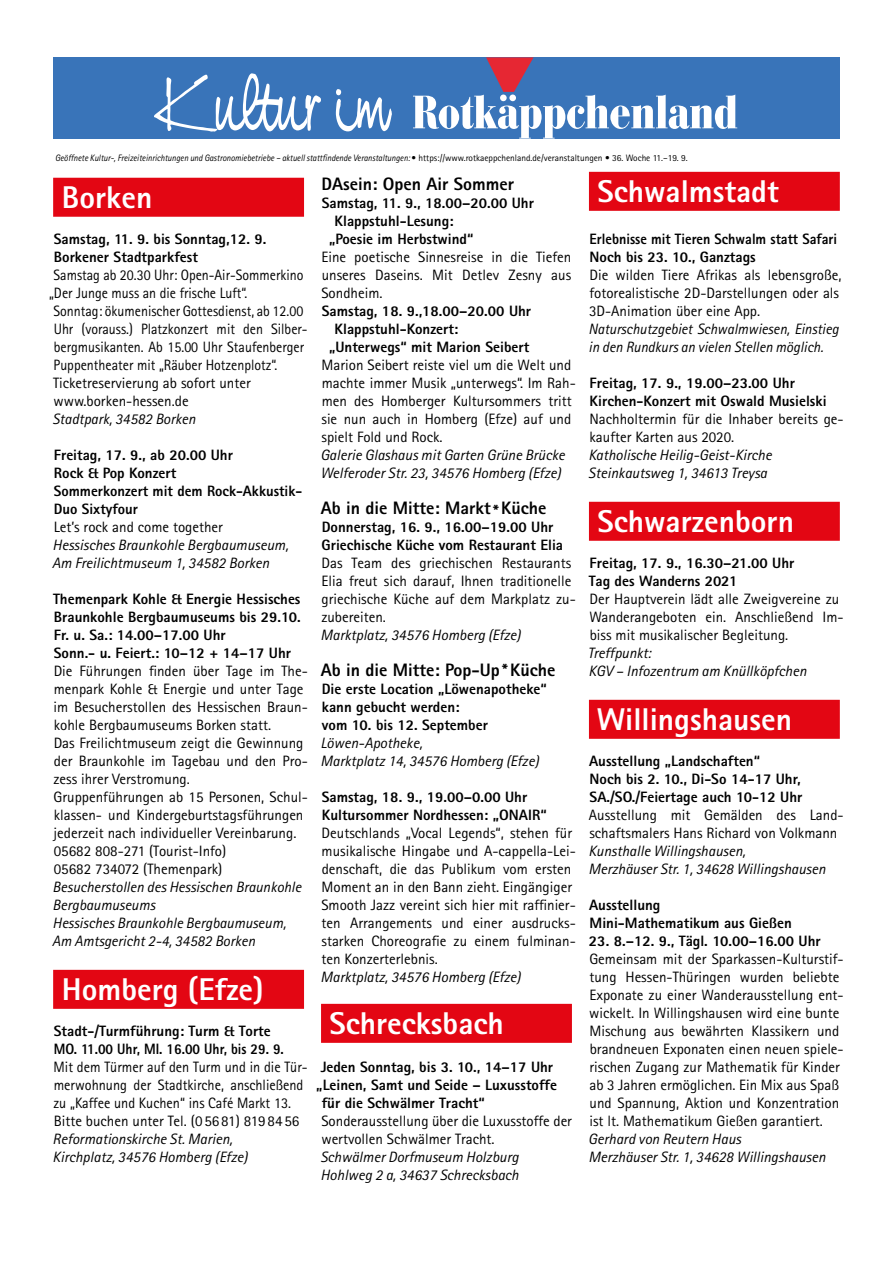
<style>
.page{position:relative;width:893px;height:1263px;background:#fff}
.page>*{position:absolute;margin:0;border:0;box-sizing:border-box;transform-origin:0 0}
.t1{font:77.4px "Nevison Cas D";color:#fff}
.t2{font:800 31.5px "Rotis Sans Serif";color:#fff}
.t3{font:800 18px "Rotis Sans Serif";color:#000}
.t4{font:15px/18px "Rotis Sans Serif";color:#000}
.t5{font:800 15px/18px "Rotis Sans Serif";color:#000}
.t6{font:italic 15px/18px "Rotis Sans Serif";color:#000}
.t7{font:15px "Rotis Sans Serif";color:#000;scale:.93 1}
.t8{font:15px/18px "Rotis Sans Serif";color:#000;scale:.95 1}
.t9{font:italic 15px/18px "Rotis Sans Serif";color:#000;scale:.96 1}
.t10{font:800 15px/18px "Rotis Sans Serif";color:#000;scale:.94 1}
.t11{font:italic 9.3px "Rotis Sans Serif";color:#000;scale:.92 1}
.s1{font-style:normal}
</style>
<div class="page">
<div style="left:53px;top:57px;width:787px;height:82px;background:#3974b9"></div>
<svg style="left:413px;top:57px;width:324px;height:82px"></svg>
<div style="left:53px;top:178px;width:251px;height:39px;background:#e30613"></div>
<div style="left:53px;top:970px;width:251px;height:39px;background:#e30613"></div>
<div style="left:321px;top:1004px;width:251px;height:39px;background:#e30613"></div>
<div style="left:589px;top:172px;width:251px;height:39px;background:#e30613"></div>
<div style="left:589px;top:502px;width:251px;height:39px;background:#e30613"></div>
<div style="left:589px;top:700px;width:251px;height:39px;background:#e30613"></div>
<h1 class="t1" style="left:156px;top:57px;width:233px">Kultur im</h1>
<p class="t11" style="left:55px;top:153px;width:689px">Geöffnete Kultur-, Freizeiteinrichtungen und Gastronomiebetriebe – aktuell stattfindende Veranstaltungen: <span class="s1">• https://www.rotkaeppchenland.de/veranstaltungen • 36. Woche 11.–19. 9.</span></p>
<h2 class="t2" style="left:62px;top:177px;width:92px">Borken</h2>
<p class="t5" style="left:54px;top:230px;width:214px">Samstag, 11. 9. bis Sonntag,12. 9.<br>Borkener Stadtparkfest</p>
<p class="t7" style="left:54px;top:266px;width:270px">Samstag ab 20.30 Uhr: Open-Air-Sommerkino</p>
<p class="t7" style="left:49px;top:284px;width:214px">„Der Junge muss an die frische Luft“.</p>
<p class="t7" style="left:54px;top:302px;width:270px">Sonntag: ökumenischer Gottesdienst, ab 12.00</p>
<p class="t7" style="left:54px;top:320px;width:274px">Uhr (vorauss.) Platzkonzert mit den Silber-</p>
<p class="t7" style="left:54px;top:338px;width:271px">bergmusikanten. Ab 15.00 Uhr Staufenberger</p>
<p class="t7" style="left:54px;top:356px;width:242px">Puppentheater mit „Räuber Hotzenplotz“.</p>
<p class="t4" style="left:53px;top:374px;width:199px">Ticketreservierung ab sofort unter</p>
<p class="t4" style="left:53px;top:392px;width:137px">www.borken-hessen.de</p>
<p class="t6" style="left:53px;top:410px;width:144px">Stadtpark, 34582 Borken</p>
<p class="t5" style="left:54px;top:446px;width:250px">Freitag, 17. 9., ab 20.00 Uhr<br>Rock &amp; Pop Konzert<br>Sommerkonzert mit dem Rock-Akkustik-<br>Duo Sixtyfour</p>
<p class="t4" style="left:54px;top:518px;width:171px">Let’s rock and come together</p>
<p class="t6" style="left:52px;top:536px;width:238px">Hessisches Braunkohle Bergbaumuseum,<br>Am Freilichtmuseum 1, 34582 Borken</p>
<p class="t5" style="left:53px;top:590px;width:249px">Themenpark Kohle &amp; Energie Hessisches Braunkohle Bergbaumuseums bis 29.10.<br>Fr. u. Sa.: 14.00–17.00 Uhr<br>Sonn.- u. Feiert.: 10–12 + 14–17 Uhr</p>
<p class="t4" style="left:53px;top:662px;width:256px">Die Führungen finden über Tage im The&shy;menpark Kohle &amp; Energie und unter Tage im Besucherstollen des Hessischen Braun&shy;kohle Bergbaumuseums Borken statt.<br>Das Freilichtmuseum zeigt die Gewinnung der Braunkohle im Tagebau und den Pro&shy;zess ihrer Verstromung.<br>Gruppenführungen ab 15 Personen, Schul&shy;klassen- und Kindergeburtstagsführungen jederzeit nach individueller Vereinbarung.<br>05682 808-271 (Tourist-Info)<br>05682 734072 (Themenpark)</p>
<p class="t6" style="left:52px;top:878px;width:251px">Besucherstollen des Hessischen Braunkohle Bergbaumuseums<br>Hessisches Braunkohle Bergbaumuseum, Am Amtsgericht 2-4, 34582 Borken</p>
<h2 class="t2" style="left:62px;top:969px;width:203px">Homberg (Efze)</h2>
<p class="t5" style="left:54px;top:1022px;width:232px">Stadt-/Turmführung: Turm &amp; Torte<br>MO. 11.00 Uhr, MI. 16.00 Uhr, bis 29. 9.</p>
<p class="t8" style="left:53px;top:1058px;width:269px">Mit dem Türmer auf den Turm und in die Tür&shy;merwohnung der Stadtkirche, anschließend zu „Kaffee und Kuchen“ ins Café Markt 13.<br>Bitte buchen unter Tel. (056 81) 8198456</p>
<p class="t6" style="left:53px;top:1130px;width:196px">Reformationskirche St. Marien,<br>Kirchplatz, 34576 Homberg (Efze)</p>
<p class="t3" style="left:321px;top:173px;width:194px">DAsein: Open Air Sommer</p>
<p class="t5" style="left:322px;top:194px;width:214px">Samstag, 11. 9., 18.00–20.00 Uhr</p>
<p class="t5" style="left:334px;top:212px;width:121px">Klappstuhl-Lesung:</p>
<p class="t5" style="left:329px;top:230px;width:146px">„Poesie im Herbstwind“</p>
<p class="t4" style="left:321px;top:248px;width:251px;text-align:justify">Eine poetische Sinnesreise in die Tiefen unseres Daseins. Mit Detlev Zesny aus Sondheim.</p>
<p class="t5" style="left:322px;top:302px;width:211px">Samstag, 18. 9.,18.00–20.00 Uhr</p>
<p class="t5" style="left:334px;top:320px;width:125px">Klappstuhl-Konzert:</p>
<p class="t5" style="left:329px;top:338px;width:202px">„Unterwegs“ mit Marion Seibert</p>
<p class="t4" style="left:321px;top:356px;width:256px">Marion Seibert reiste viel um die Welt und machte immer Musik „unterwegs“. Im Rah&shy;men des Homberger Kultursommers tritt sie nun auch in Homberg (Efze) auf und spielt Fold und Rock.</p>
<p class="t6" style="left:320px;top:446px;width:246px">Galerie Glashaus mit Garten Grüne Brücke<br>Welferoder Str. 23, 34576 Homberg (Efze)</p>
<p class="t3" style="left:321px;top:497px;width:227px">Ab in die Mitte: Markt*Küche</p>
<p class="t5" style="left:322px;top:518px;width:243px">Donnerstag, 16. 9., 16.00–19.00 Uhr<br>Griechische Küche vom Restaurant Elia</p>
<p class="t4" style="left:321px;top:554px;width:256px">Das Team des griechischen Restaurants Elia freut sich darauf, Ihnen traditionelle griechische Küche auf dem Markplatz zu&shy;zubereiten.</p>
<p class="t6" style="left:321px;top:626px;width:202px">Marktplatz, 34576 Homberg (Efze)</p>
<p class="t3" style="left:321px;top:659px;width:236px">Ab in die Mitte: Pop-Up*Küche</p>
<p class="t5" style="left:322px;top:680px;width:227px">Die erste Location „Löwenapotheke“ kann gebucht werden:<br>vom 10. bis 12. September</p>
<p class="t6" style="left:320px;top:734px;width:220px">Löwen-Apotheke,<br>Marktplatz 14, 34576 Homberg (Efze)</p>
<p class="t5" style="left:322px;top:788px;width:227px">Samstag, 18. 9., 19.00–0.00 Uhr<br>Kultursommer Nordhessen: „ONAIR“</p>
<p class="t4" style="left:321px;top:824px;width:256px">Deutschlands „Vocal Legends“, stehen für musikalische Hingabe und A-cappella-Lei&shy;denschaft, die das Publikum vom ersten Moment an in den Bann zieht. Eingängiger Smooth Jazz vereint sich hier mit raffinier&shy;ten Arrangements und einer ausdrucks&shy;starken Choreografie zu einem fulminan&shy;ten Konzerterlebnis.</p>
<p class="t6" style="left:321px;top:968px;width:202px">Marktplatz, 34576 Homberg (Efze)</p>
<h2 class="t2" style="left:329px;top:1003px;width:176px">Schrecksbach</h2>
<p class="t5" style="left:321px;top:1058px;width:234px">Jeden Sonntag, bis 3. 10., 14–17 Uhr</p>
<p class="t5" style="left:316px;top:1076px;width:242px">„Leinen, Samt und Seide – Luxusstoffe</p>
<p class="t5" style="left:322px;top:1094px;width:165px">für die Schwälmer Tracht“</p>
<p class="t4" style="left:321px;top:1112px;width:252px">Sonderausstellung über die Luxusstoffe der wertvollen Schwälmer Tracht.</p>
<p class="t6" style="left:320px;top:1148px;width:200px">Schwälmer Dorfmuseum Holzburg<br>Hohlweg 2 a, 34637 Schrecksbach</p>
<h2 class="t2" style="left:597px;top:172px;width:183px">Schwalmstadt</h2>
<p class="t10" style="left:590px;top:230px;width:265px">Erlebnisse mit Tieren Schwalm statt Safari<br>Noch bis 23. 10., Ganztags</p>
<p class="t4" style="left:589px;top:266px;width:254px">Die wilden Tiere Afrikas als lebensgroße, fotorealistische 2D-Darstellungen oder als<br>3D-Animation über eine App.</p>
<p class="t9" style="left:588px;top:320px;width:262px">Naturschutzgebiet Schwalmwiesen, Einstieg in den Rundkurs an vielen Stellen möglich.</p>
<p class="t5" style="left:590px;top:374px;width:238px">Freitag, 17. 9., 19.00–23.00 Uhr<br>Kirchen-Konzert mit Oswald Musielski</p>
<p class="t4" style="left:589px;top:410px;width:256px">Nachholtermin für die Inhaber bereits ge&shy;kaufter Karten aus 2020.</p>
<p class="t6" style="left:588px;top:446px;width:185px">Katholische Heilig-Geist-Kirche<br>Steinkautsweg 1, 34613 Treysa</p>
<h2 class="t2" style="left:597px;top:501px;width:198px">Schwarzenborn</h2>
<p class="t5" style="left:589px;top:554px;width:207px">Freitag, 17. 9., 16.30–21.00 Uhr<br>Tag des Wanderns 2021</p>
<p class="t4" style="left:589px;top:590px;width:256px">Der Hauptverein lädt alle Zweigvereine zu<br>Wanderangeboten ein. Anschließend Im&shy;biss mit musikalischer Begleitung.</p>
<p class="t6" style="left:588px;top:644px;width:220px">Treffpunkt:<br>KGV – Infozentrum am Knüllköpfchen</p>
<h2 class="t2" style="left:597px;top:699px;width:197px">Willingshausen</h2>
<p class="t5" style="left:589px;top:752px;width:215px">Ausstellung „Landschaften“<br>Noch bis 2. 10., Di-So 14-17 Uhr,<br>SA./SO./Feiertage auch 10-12 Uhr</p>
<p class="t4" style="left:589px;top:806px;width:256px">Ausstellung mit Gemälden des Land&shy;schaftsmalers Hans Richard von Volkmann</p>
<p class="t6" style="left:588px;top:842px;width:239px">Kunsthalle Willingshausen,<br>Merzhäuser Str. 1, 34628 Willingshausen</p>
<p class="t5" style="left:589px;top:896px;width:204px">Ausstellung<br>Mini-Mathematikum aus Gießen</p>
<p class="t5" style="left:589px;top:932px;width:233px">23. 8.–12. 9., Tägl. 10.00–16.00 Uhr</p>
<p class="t4" style="left:589px;top:950px;width:256px">Gemeinsam mit der Sparkassen-Kulturstif&shy;tung Hessen-Thüringen wurden beliebte Exponate zu einer Wanderausstellung ent&shy;wickelt. In Willingshausen wird eine bunte Mischung aus bewährten Klassikern und brandneuen Exponaten einen neuen spiele&shy;rischen Zugang zur Mathematik für Kinder ab 3 Jahren ermöglichen. Ein Mix aus Spaß und Spannung, Aktion und Konzentration ist lt. Mathematikum Gießen garantiert.</p>
<p class="t6" style="left:588px;top:1130px;width:239px">Gerhard von Reutern Haus<br>Merzhäuser Str. 1, 34628 Willingshausen</p>
</div>
